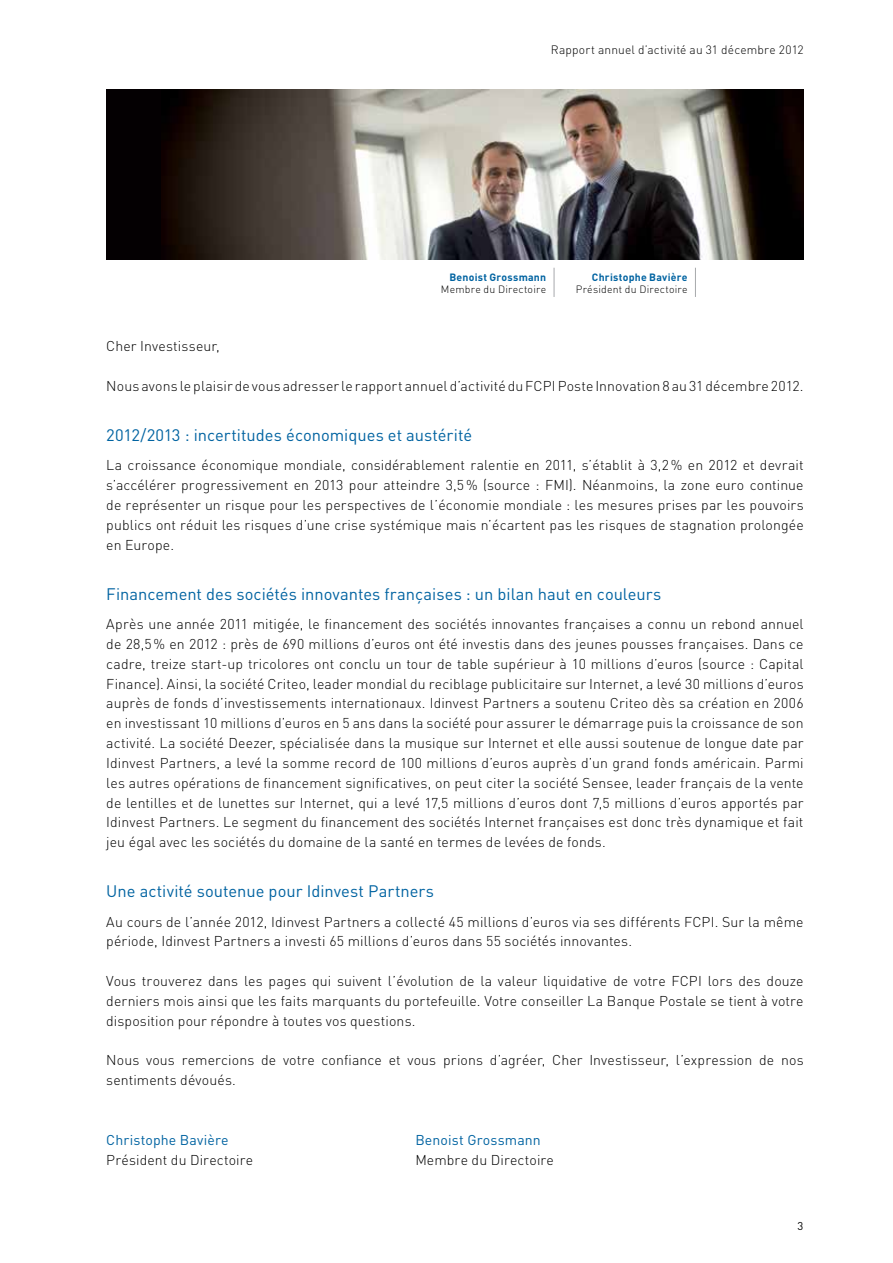
<style>
.page{position:relative;width:893px;height:1263px;background:#fff}
.page>*{position:absolute;margin:0;border:0;box-sizing:border-box;transform-origin:0 0}
.t1{font:16.5px "DIN";color:#0063a1}
.t2{font:300 14.1px/19.8px "DIN";letter-spacing:.01em;color:#000;text-align:justify}
.t3{font:14.1px "DIN";letter-spacing:.01em;color:#0063a1}
.t4{font:300 12px "DIN";letter-spacing:.015em;color:#000}
.t5{font:11.25px "DIN";color:#000}
.t6{font:300 10.5px "DIN";letter-spacing:.02em;color:#000}
.t7{font:700 10.5px "DIN";letter-spacing:.025em;color:#0063a1}
</style>
<div class="page">
<svg style="left:554px;top:268px;width:1px;height:29px"></svg>
<svg style="left:695px;top:268px;width:1px;height:29px"></svg>
<div style="left:106px;top:89px;width:698px;height:170px;background:#040002"></div>
<img style="left:162px;top:89px;width:642px;height:170px">
<p class="t4" style="left:551px;top:43px;width:254px">Rapport annuel d’activité au 31 décembre 2012</p>
<p class="t7" style="left:449px;top:270px;width:98px">Benoist Grossmann</p>
<p class="t6" style="left:441px;top:283px;width:107px">Membre du Directoire</p>
<p class="t7" style="left:592px;top:270px;width:97px">Christophe Bavière</p>
<p class="t6" style="left:576px;top:283px;width:113px">Président du Directoire</p>
<p class="t2" style="left:106px;top:336px;width:115px">Cher Investisseur,</p>
<p class="t2" style="left:106px;top:376px;width:699px">Nous avons le plaisir de vous adresser le rapport annuel d’activité du FCPI Poste Innovation 8 au 31 décembre 2012.</p>
<p class="t1" style="left:106px;top:425px;width:367px">2012/2013 : incertitudes économiques et austérité</p>
<p class="t2" style="left:106px;top:455px;width:699px">La croissance économique mondiale, considérablement ralentie en 2011, s’établit à 3,2 % en 2012 et devrait s’accélérer progressivement en 2013 pour atteindre 3,5 % (source : FMI). Néanmoins, la zone euro continue de représenter un risque pour les perspectives de l’économie mondiale : les mesures prises par les pouvoirs publics ont réduit les risques d’une crise systémique mais n’écartent pas les risques de stagnation prolongée en Europe.</p>
<p class="t1" style="left:106px;top:584px;width:556px">Financement des sociétés innovantes françaises : un bilan haut en couleurs</p>
<p class="t2" style="left:106px;top:614px;width:699px">Après une année 2011 mitigée, le financement des sociétés innovantes françaises a connu un rebond annuel de 28,5 % en 2012 : près de 690 millions d’euros ont été investis dans des jeunes pousses françaises. Dans ce cadre, treize start-up tricolores ont conclu un tour de table supérieur à 10 millions d’euros (source : Capital Finance). Ainsi, la société Criteo, leader mondial du reciblage publicitaire sur Internet, a levé 30 millions d’euros auprès de fonds d’investissements internationaux. Idinvest Partners a soutenu Criteo dès sa création en 2006 en investissant 10 millions d’euros en 5 ans dans la société pour assurer le démarrage puis la croissance de son activité. La société Deezer, spécialisée dans la musique sur Internet et elle aussi soutenue de longue date par Idinvest Partners, a levé la somme record de 100 millions d’euros auprès d’un grand fonds américain. Parmi les autres opérations de financement significatives, on peut citer la société Sensee, leader français de la vente de lentilles et de lunettes sur Internet, qui a levé 17,5 millions d’euros dont 7,5 millions d’euros apportés par Idinvest Partners. Le segment du financement des sociétés Internet françaises est donc très dynamique et fait jeu égal avec les sociétés du domaine de la santé en termes de levées de fonds.</p>
<p class="t1" style="left:106px;top:881px;width:329px">Une activité soutenue pour Idinvest Partners</p>
<p class="t2" style="left:106px;top:911px;width:699px">Au cours de l’année 2012, Idinvest Partners a collecté 45 millions d’euros via ses différents FCPI. Sur la même période, Idinvest Partners a investi 65 millions d’euros dans 55 sociétés innovantes.</p>
<p class="t2" style="left:106px;top:971px;width:699px">Vous trouverez dans les pages qui suivent l’évolution de la valeur liquidative de votre FCPI lors des douze derniers mois ainsi que les faits marquants du portefeuille. Votre conseiller La Banque Postale se tient à votre disposition pour répondre à toutes vos questions.</p>
<p class="t2" style="left:106px;top:1050px;width:699px">Nous vous remercions de votre confiance et vous prions d’agréer, Cher Investisseur, l’expression de nos sentiments dévoués.</p>
<p class="t3" style="left:106px;top:1131px;width:124px">Christophe Bavière</p>
<p class="t3" style="left:415px;top:1131px;width:127px">Benoist Grossmann</p>
<p class="t2" style="left:106px;top:1149px;width:148px">Président du Directoire</p>
<p class="t2" style="left:415px;top:1149px;width:140px">Membre du Directoire</p>
<p class="t5" style="left:798px;top:1218px;width:7px">3</p>
</div>
